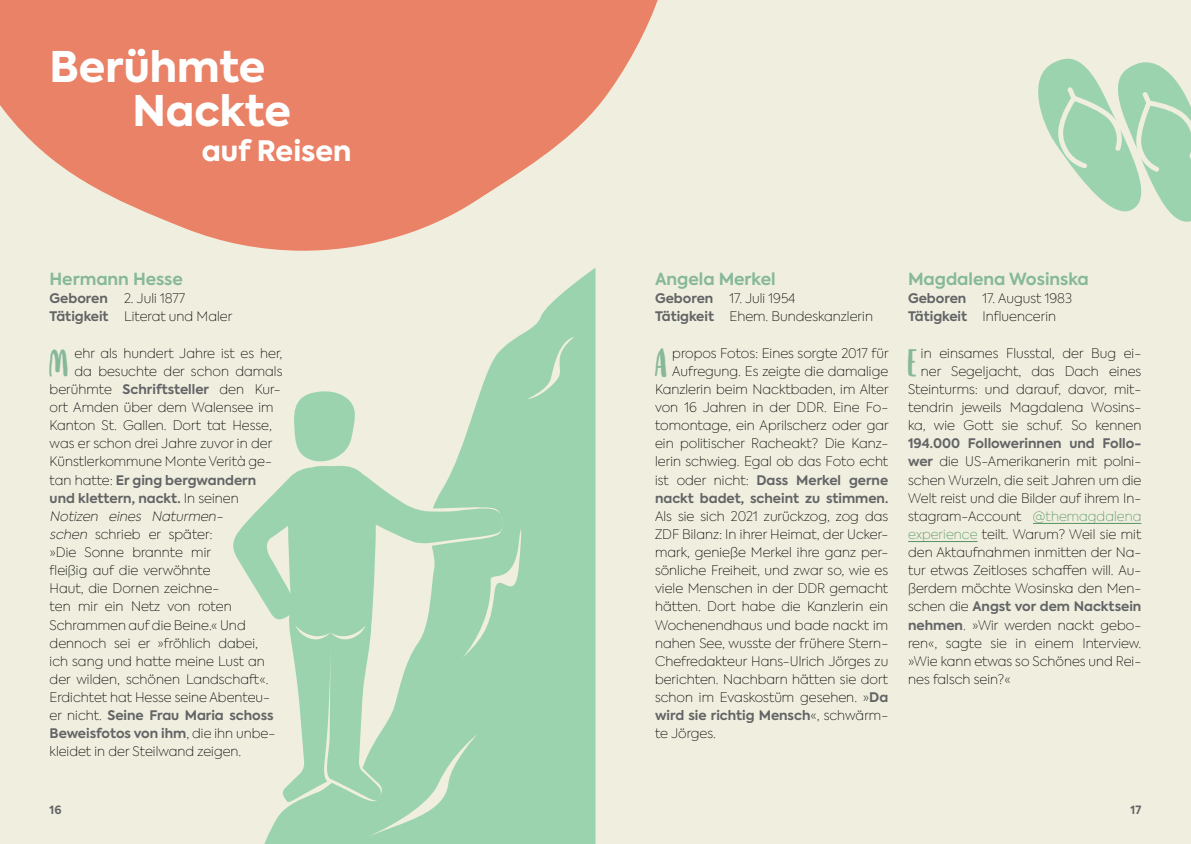
<style>
.page{position:relative;width:1191px;height:844px;background:#fff}
.page>*{position:absolute;margin:0;border:0;box-sizing:border-box;transform-origin:0 0}
.t1{font:800 42px/43.8px "Axiforma";color:#fff}
.t2{font:38.85px "Molleat";color:#87b89a}
.t3{font:800 28px "Axiforma";color:#fff}
.t4{font:700 16.62px "Axiforma";color:#87b89a}
.t5{font:100 13.12px/18px "Axiforma";color:#000}
.t6{font:700 13.12px "Axiforma";color:#636466}
.t7{font:italic 100 13.12px "Axiforma";color:#000}
.t8{font:700 11.38px "Axiforma";color:#636466}
.s1{font-weight:700;color:#636466}
.s2{font-weight:100;color:#000}
.s3{font-style:italic}
.s4{color:#579463}
</style>
<div class="page">
<div style="left:595px;top:0;width:596px;height:843px;background:#f0efdf"></div>
<div style="left:0;top:0;width:595px;height:843px;background:#f0efdf"></div>
<svg style="left:0;top:0;width:658px;height:251px;fill:#e98266"></svg>
<hr style="left:1033px;top:523px;width:108px;height:1px;background:#579463">
<hr style="left:908px;top:541px;width:69px;height:1px;background:#579463">
<svg style="left:233px;top:268px;width:362px;height:575px;fill:#9bd3af"></svg>
<svg style="left:293px;top:391px;width:64px;height:72px"></svg>
<svg style="left:1038px;top:58px;width:153px;height:164px"></svg>
<h1 class="t1" style="left:133px;top:46px;width:160px;text-indent:-83px">Berü hmte<br>Nackte</h1>
<h3 class="t3" style="left:202px;top:131px;width:151px">auf Reisen</h3>
<p class="t4" style="left:50px;top:268px;width:135px">Hermann Hesse</p>
<p class="t5" style="left:50px;top:289px;width:184px"><span class="s1">Geboren</span> 2. Juli 1877<br><span class="s1">Tätigkeit</span> Literat und Maler</p>
<h2 class="t2" style="left:48px;top:340px;width:24px">M</h2>
<p class="t5" style="left:74px;top:344px;width:209px">ehr als hundert Jahre ist es her,</p>
<p class="t5" style="left:74px;top:362px;width:209px">da besuchte der schon damals</p>
<p class="t5" style="left:50px;top:380px;width:233px">berühmte <span class="s1">Schriftsteller</span> den Kur-</p>
<p class="t5" style="left:50px;top:398px;width:225px">ort Amden über dem Walensee im</p>
<p class="t5" style="left:50px;top:416px;width:224px">Kanton St. Gallen. Dort tat Hesse,</p>
<p class="t5" style="left:50px;top:434px;width:224px">was er schon drei Jahre zuvor in der</p>
<p class="t5" style="left:50px;top:452px;width:224px">Künstlerkommune Monte Verità ge-</p>
<p class="t6" style="left:50px;top:470px;width:208px"><span class="s2">tan hatte:</span> Er ging bergwandern</p>
<p class="t6" style="left:50px;top:489px;width:190px">und klettern, nackt. <span class="s2">In seinen</span></p>
<p class="t7" style="left:50px;top:507px;width:178px">Notizen eines Naturmen-</p>
<p class="t5" style="left:50px;top:525px;width:164px"><span class="s3">schen</span> schrieb er später:</p>
<p class="t5" style="left:50px;top:543px;width:163px">»Die Sonne brannte mir</p>
<p class="t5" style="left:50px;top:561px;width:163px">fleißig auf die verwöhnte</p>
<p class="t5" style="left:50px;top:579px;width:171px">Haut, die Dornen zeichne-</p>
<p class="t5" style="left:50px;top:597px;width:184px">ten mir ein Netz von roten</p>
<p class="t5" style="left:50px;top:615px;width:198px">Schrammen auf die Beine.« Und</p>
<p class="t5" style="left:50px;top:633px;width:210px">dennoch sei er »fröhlich dabei,</p>
<p class="t5" style="left:50px;top:651px;width:217px">ich sang und hatte meine Lust an</p>
<p class="t5" style="left:50px;top:670px;width:220px">der wilden, schönen Landschaft«.</p>
<p class="t5" style="left:50px;top:688px;width:222px">Erdichtet hat Hesse seine Abenteu-</p>
<p class="t6" style="left:50px;top:706px;width:226px"><span class="s2">er nicht.</span> Seine Frau Maria schoss</p>
<p class="t6" style="left:50px;top:724px;width:227px">Beweisfotos von ihm<span class="s2">, die ihn unbe-</span></p>
<p class="t5" style="left:50px;top:742px;width:193px">kleidet in der Steilwand zeigen.</p>
<p class="t4" style="left:655px;top:268px;width:122px">Angela Merkel</p>
<p class="t5" style="left:655px;top:289px;width:219px"><span class="s1">Geboren</span> 17. Juli 1954<br><span class="s1">Tätigkeit</span> Ehem. Bundeskanzlerin</p>
<h2 class="t2" style="left:655px;top:340px;width:15px">A</h2>
<p class="t5" style="left:655px;top:343px;width:235px;text-align:right">propos Fotos: Eines sorgte 2017 für Aufregung. Es zeigte die damalige Kanzlerin beim Nacktbaden, im Alter von 16 Jahren in der DDR. Eine Fo&shy;tomontage, ein Aprilscherz oder gar ein politischer Racheakt? Die Kanz&shy;lerin schwieg. Egal ob das Foto echt ist oder nicht: <span class="s1">Dass Merkel gerne nackt badet, scheint zu stimmen.</span></p>
<p class="t5" style="left:655px;top:507px;width:235px;text-align:justify">Als sie sich 2021 zurückzog, zog das ZDF Bilanz: In ihrer Heimat, der Ucker&shy;mark, genieße Merkel ihre ganz per&shy;sönliche Freiheit, und zwar so, wie es viele Menschen in der DDR gemacht hätten. Dort habe die Kanzlerin ein Wochenendhaus und bade nackt im nahen See, wusste der frühere Stern-Chefredakteur Hans-Ulrich Jörges zu berichten. Nachbarn hätten sie dort schon im Evaskostüm gesehen. »<span class="s1">Da wird sie richtig Mensch</span>«, schwärm&shy;te Jörges.</p>
<p class="t4" style="left:908px;top:268px;width:182px">Magdalena Wosinska</p>
<p class="t5" style="left:908px;top:289px;width:165px"><span class="s1">Geboren</span> 17. August 1983<br><span class="s1">Tätigkeit</span> Influencerin</p>
<h2 class="t2" style="left:906px;top:340px;width:12px">E</h2>
<p class="t5" style="left:908px;top:344px;width:235px;text-align:right">in einsames Flusstal, der Bug ei&shy;ner Segeljacht, das Dach eines Steinturms: und darauf, davor, mit&shy;tendrin jeweils Magdalena Wosins&shy;ka, wie Gott sie schuf. So kennen</p>
<p class="t5" style="left:908px;top:434px;width:235px;text-align:justify"><span class="s1">194.000 Followerinnen und Follo&shy;wer</span> die US-Amerikanerin mit polni&shy;schen Wurzeln, die seit Jahren um die Welt reist und die Bilder auf ihrem In&shy;stagram-Account <span class="s4">@themagdalena experience</span> teilt. Warum? Weil sie mit den Aktaufnahmen inmitten der Na&shy;tur etwas Zeitloses schaffen will. Au&shy;ßerdem möchte Wosinska den Men&shy;schen die <span class="s1">Angst vor dem Nacktsein nehmen</span>. »Wir werden nackt gebo&shy;ren«, sagte sie in einem Interview. »Wie kann etwas so Schönes und Rei&shy;nes falsch sein?«</p>
<p class="t8" style="left:50px;top:801px;width:13px">16</p>
<p class="t8" style="left:1130px;top:801px;width:12px">17</p>
</div>
